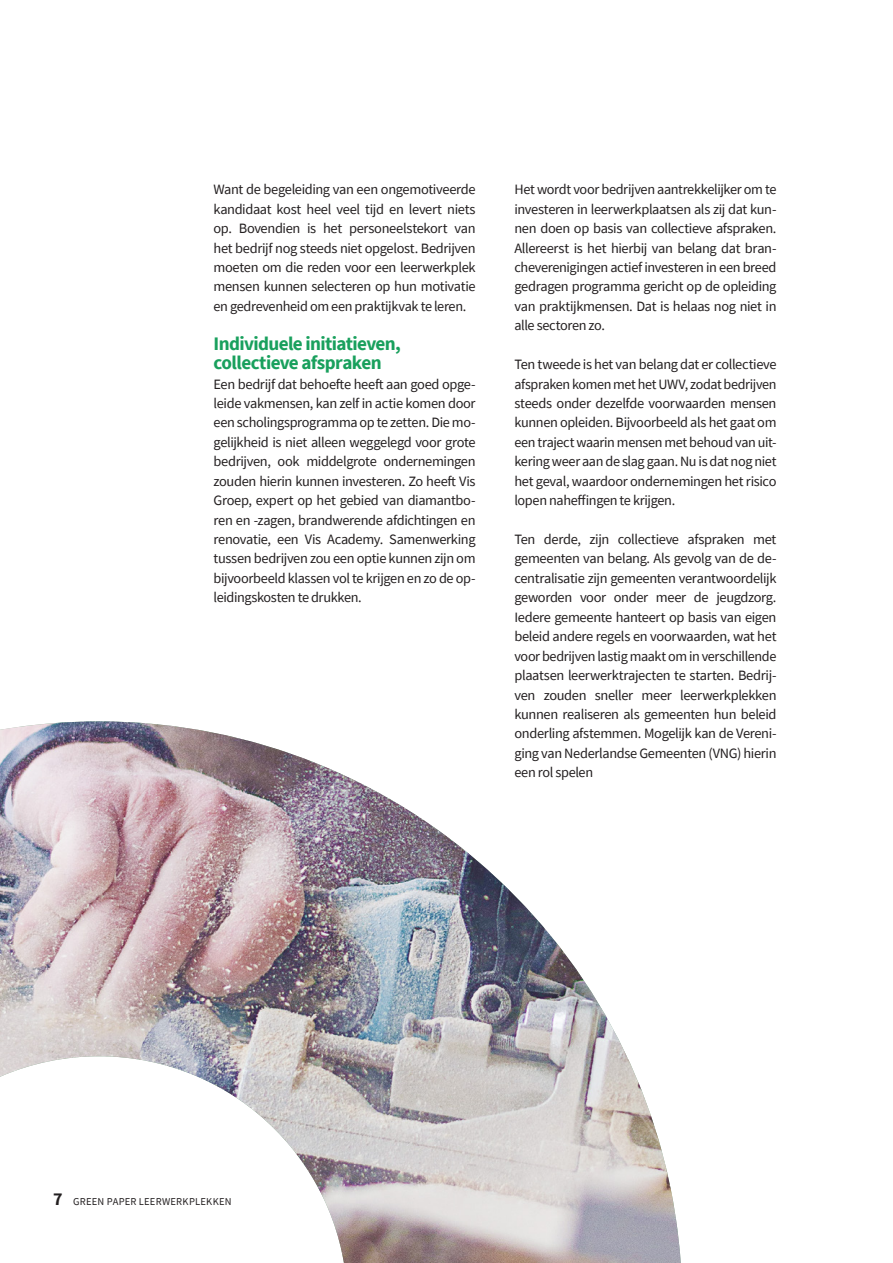
<style>
.page{position:relative;width:893px;height:1263px;background:#fff}
.page>*{position:absolute;margin:0;border:0;box-sizing:border-box;transform-origin:0 0}
.t1{font:700 19.2px/19.5px "Source Sans Pro";letter-spacing:-.03em;color:#19a05d}
.paragraph{font:14.25px/19.5px "Source Sans Pro";letter-spacing:-.025em;color:#231f20;text-align:justify}
.t2{font:10.5px "Source Sans Pro";letter-spacing:.02em;color:#231f20}
.s1{font-weight:700;font-size:18px}
</style>
<div class="page">
<img style="left:0;top:721px;width:681px;height:542px">
<p class="paragraph" style="left:214px;top:180px;width:264px">Want de begeleiding van een ongemotiveerde kandidaat kost heel veel tijd en levert niets op. Bovendien is het personeelstekort van het bedrijf nog steeds niet opgelost. Bedrijven moeten om die reden voor een leerwerkplek mensen kunnen selecteren op hun motivatie en gedrevenheid om een praktijkvak te leren.</p>
<p class="t1" style="left:214px;top:333px;width:189px">Individuele initiatieven, collectieve afspraken</p>
<p class="paragraph" style="left:214px;top:374px;width:264px">Een bedrijf dat behoefte heeft aan goed opge&shy;leide vakmensen, kan zelf in actie komen door een scholingsprogramma op te zetten. Die mo&shy;gelijkheid is niet alleen weggelegd voor grote bedrijven, ook middelgrote ondernemingen zouden hierin kunnen investeren. Zo heeft Vis Groep, expert op het gebied van diamantbo&shy;ren en -zagen, brandwerende afdichtingen en renovatie, een Vis Academy. Samenwerking tussen bedrijven zou een optie kunnen zijn om bijvoorbeeld klassen vol te krijgen en zo de op&shy;leidingskosten te drukken.</p>
<p class="paragraph" style="left:514px;top:180px;width:264px">Het wordt voor bedrijven aantrekkelijker om te investeren in leerwerkplaatsen als zij dat kun&shy;nen doen op basis van collectieve afspraken.<br>Allereerst is het hierbij van belang dat bran&shy;cheverenigingen actief investeren in een breed gedragen programma gericht op de opleiding van praktijkmensen. Dat is helaas nog niet in alle sectoren zo.</p>
<p class="paragraph" style="left:514px;top:355px;width:264px">Ten tweede is het van belang dat er collectieve afspraken komen met het UWV, zodat bedrijven steeds onder dezelfde voorwaarden mensen kunnen opleiden. Bijvoorbeeld als het gaat om een traject waarin mensen met behoud van uit&shy;kering weer aan de slag gaan. Nu is dat nog niet het geval, waardoor ondernemingen het risico lopen naheffingen te krijgen.</p>
<p class="paragraph" style="left:514px;top:529px;width:264px">Ten derde, zijn collectieve afspraken met gemeenten van belang. Als gevolg van de de&shy;centralisatie zijn gemeenten verantwoordelijk geworden voor onder meer de jeugdzorg.<br>Iedere gemeente hanteert op basis van eigen beleid andere regels en voorwaarden, wat het voor bedrijven lastig maakt om in verschillende plaatsen leerwerktrajecten te starten. Bedrij&shy;ven zouden sneller meer leerwerkplekken kunnen realiseren als gemeenten hun beleid onderling afstemmen. Mogelijk kan de Vereni&shy;ging van Nederlandse Gemeenten (VNG) hierin een rol spelen</p>
<p class="t2" style="left:53px;top:1194px;width:180px"><span class="s1">7</span> GREEN PAPER LEERWERKPLEKKEN</p>
</div>
